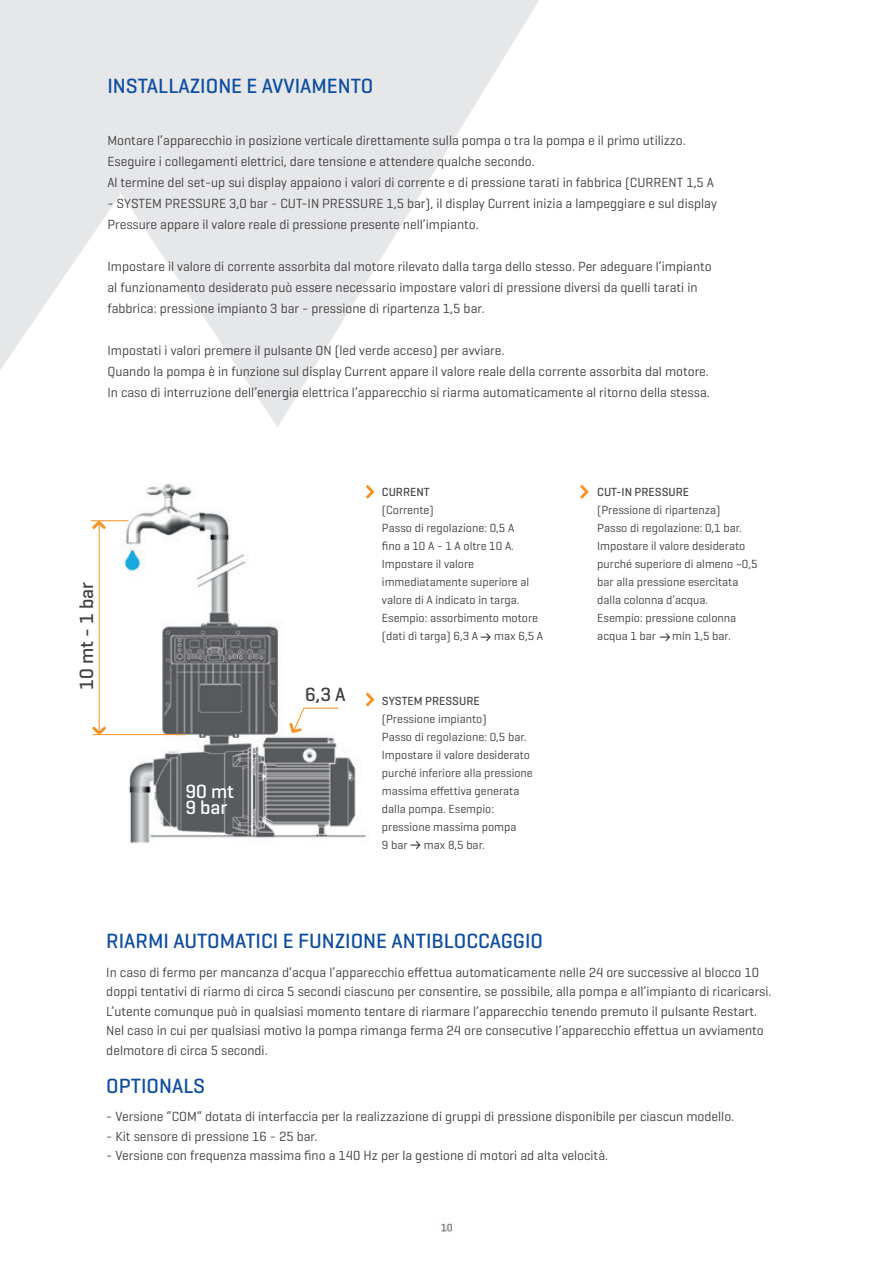
<style>
.page{position:relative;width:893px;height:1263px;background:#fff}
.page>*{position:absolute;margin:0;border:0;box-sizing:border-box;transform-origin:0 0}
.t1{font:500 21px "Geogrotesque";color:#0d4da1}
.t2{font:500 19.5px "Geogrotesque";color:#3e3e3f}
.t3{font:500 19.5px/15.6px "Geogrotesque";color:#fff}
.t4{font:13.5px/21px "Geogrotesque";color:#3e3e3f}
.t5{font:12px/18px "Geogrotesque";color:#3e3e3f}
.t6{font:500 12px "Geogrotesque";color:#464748}
</style>
<div class="page">
<img style="left:90px;top:483px;width:365px;height:749px">
<svg style="left:0;top:0;width:539px;height:427px;fill:#e6e7e9"></svg>
<svg style="left:365px;top:484px;width:10px;height:16px"></svg>
<svg style="left:580px;top:485px;width:9px;height:14px"></svg>
<svg style="left:365px;top:691px;width:10px;height:17px"></svg>
<svg style="left:91px;top:521px;width:16px;height:9px"></svg>
<svg style="left:91px;top:725px;width:16px;height:11px"></svg>
<hr style="left:91px;top:520px;width:38px;height:1px;background:#f69226">
<hr style="left:92px;top:734px;width:93px;height:1px;background:#f69226">
<hr style="left:99px;top:520px;width:1px;height:211px;background:#f69226">
<svg style="left:288px;top:708px;width:51px;height:35px"></svg>
<svg style="left:480px;top:633px;width:11px;height:8px"></svg>
<svg style="left:410px;top:841px;width:10px;height:8px"></svg>
<svg style="left:660px;top:633px;width:10px;height:8px"></svg>
<h1 class="t1" style="left:107px;top:72px;width:267px">INSTALLAZIONE E AVVIAMENTO</h1>
<p class="t4" style="left:107px;top:129px;width:608px">Montare l’apparecchio in posizione verticale direttamente sulla pompa o tra la pompa e il primo utilizzo.<br>Eseguire i collegamenti elettrici, dare tensione e attendere qualche secondo.<br>Al termine del set-up sui display appaiono i valori di corrente e di pressione tarati in fabbrica (CURRENT 1,5 A</p>
<p class="t4" style="left:107px;top:192px;width:611px">- SYSTEM PRESSURE 3,0 bar - CUT-IN PRESSURE 1,5 bar), il display Current inizia a lampeggiare e sul display<br>Pressure appare il valore reale di pressione presente nell’impianto.</p>
<p class="t4" style="left:107px;top:255px;width:606px">Impostare il valore di corrente assorbita dal motore rilevato dalla targa dello stesso. Per adeguare l’impianto al funzionamento desiderato può essere necessario impostare valori di pressione diversi da quelli tarati in fabbrica: pressione impianto 3 bar - pressione di ripartenza 1,5 bar.</p>
<p class="t4" style="left:107px;top:339px;width:604px">Impostati i valori premere il pulsante ON (led verde acceso) per avviare.<br>Quando la pompa è in funzione sul display Current appare il valore reale della corrente assorbita dal motore.<br>In caso di interruzione dell’energia elettrica l’apparecchio si riarma automaticamente al ritorno della stessa.</p>
<h2 class="t2" style="left:74px;top:690px;width:109px;rotate:-90deg">10 mt - 1 bar</h2>
<h2 class="t3" style="left:185px;top:783px;width:50px">90 mt<br>9 bar</h2>
<h2 class="t2" style="left:305px;top:682px;width:42px">6,3 A</h2>
<p class="t6" style="left:382px;top:485px;width:49px">CURRENT</p>
<p class="t5" style="left:382px;top:501px;width:158px">(Corrente)<br>Passo di regolazione: 0,5 A<br>fino a 10 A - 1 A oltre 10 A.<br>Impostare il valore immediatamente superiore al valore di A indicato in targa.<br>Esempio: assorbimento motore (dati di targa) 6,3 A</p>
<p class="t5" style="left:494px;top:627px;width:50px">max 6,5 A</p>
<p class="t6" style="left:382px;top:693px;width:99px">SYSTEM PRESSURE</p>
<p class="t5" style="left:382px;top:709px;width:152px">(Pressione impianto)<br>Passo di regolazione: 0,5 bar.<br>Impostare il valore desiderato purché inferiore alla pressione massima effettiva generata dalla pompa. Esempio: pressione massima pompa<br>9 bar</p>
<p class="t5" style="left:424px;top:835px;width:63px">max 8,5 bar.</p>
<p class="t6" style="left:597px;top:485px;width:93px">CUT-IN PRESSURE</p>
<p class="t5" style="left:597px;top:501px;width:162px">(Pressione di ripartenza)<br>Passo di regolazione: 0,1 bar.<br>Impostare il valore desiderato purché superiore di almeno ~0,5 bar alla pressione esercitata dalla colonna d’acqua.<br>Esempio: pressione colonna acqua 1 bar</p>
<p class="t5" style="left:672px;top:627px;width:60px">min 1,5 bar.</p>
<h1 class="t1" style="left:106px;top:928px;width:438px">RIARMI AUTOMATICI E FUNZIONE ANTIBLOCCAGGIO</h1>
<p class="t4" style="left:106px;top:962px;width:667px;line-height:19.5px">In caso di fermo per mancanza d’acqua l’apparecchio effettua automaticamente nelle 24 ore successive al blocco 10 doppi tentativi di riarmo di circa 5 secondi ciascuno per consentire, se possibile, alla pompa e all’impianto di ricaricarsi.<br>L’utente comunque può in qualsiasi momento tentare di riarmare l’apparecchio tenendo premuto il pulsante Restart.<br>Nel caso in cui per qualsiasi motivo la pompa rimanga ferma 24 ore consecutive l’apparecchio effettua un avviamento delmotore di circa 5 secondi.</p>
<h1 class="t1" style="left:106px;top:1072px;width:100px">OPTIONALS</h1>
<p class="t4" style="left:106px;top:1106px;width:629px">- Versione “COM“ dotata di interfaccia per la realizzazione di gruppi di pressione disponibile per ciascun modello.</p>
<p class="t4" style="left:106px;top:1125px;width:213px">- Kit sensore di pressione 16 - 25 bar.</p>
<p class="t4" style="left:106px;top:1145px;width:503px">- Versione con frequenza massima fino a 140 Hz per la gestione di motori ad alta velocità.</p>
</div>
